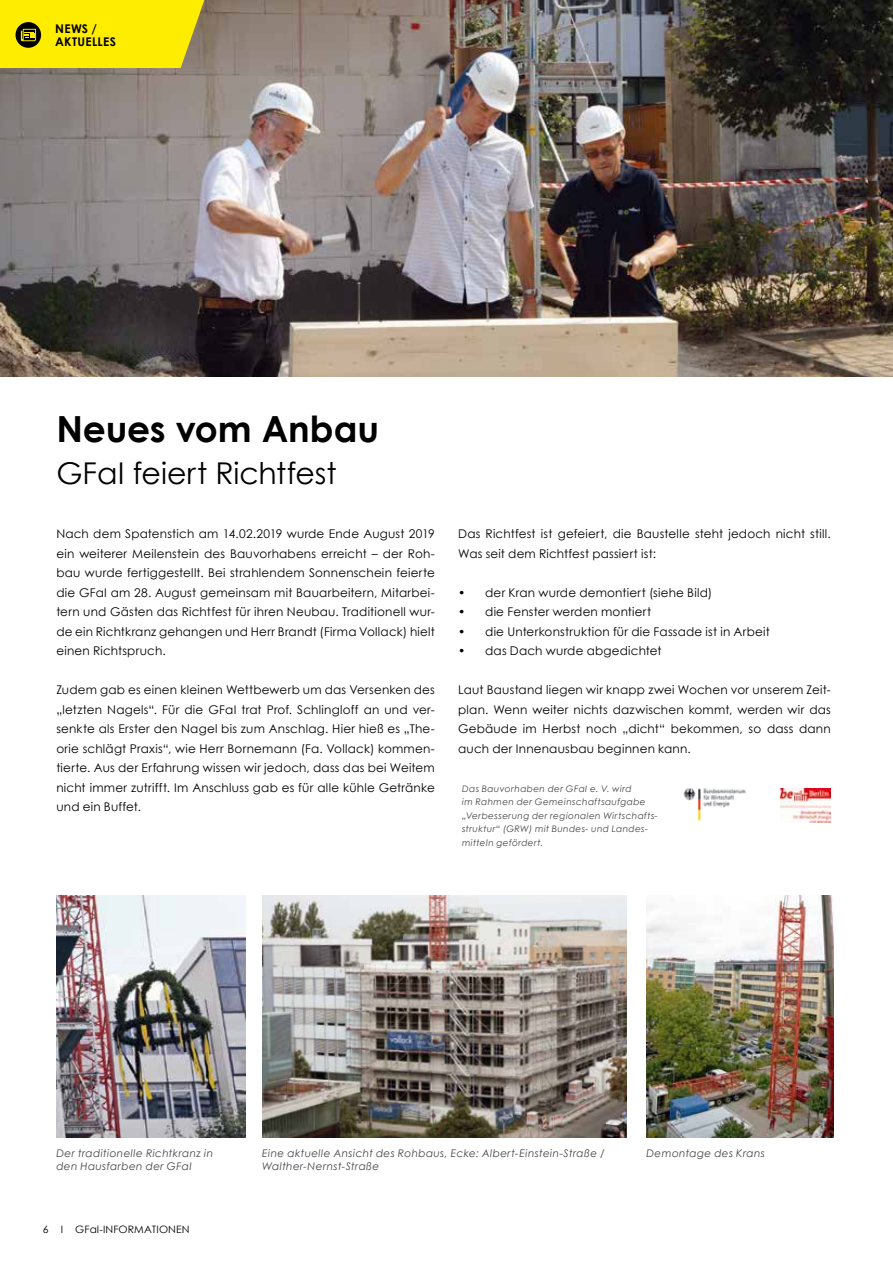
<style>
.page{position:relative;width:893px;height:1263px;background:#fff}
.page>*{position:absolute;margin:0;border:0;box-sizing:border-box;transform-origin:0 0}
.t1{font:700 36px "Century Gothic";letter-spacing:-.005em;color:#000}
.t2{font:30px "Century Gothic";color:#000}
.t3{font:12px/19.5px "Century Gothic";letter-spacing:.02em;color:#000;text-align:justify}
.t4{font:700 12px/13.5px "Century Gothic";letter-spacing:.025em;color:#000}
.t5{font:italic 10.5px/13.5px "Century Gothic";letter-spacing:.035em;color:#454347}
.t6{font:10.2px "Century Gothic";letter-spacing:.01em;color:#000}
.t7{font:italic 9px/13.5px "Century Gothic";letter-spacing:.04em;color:#454347}
</style>
<div class="page">
<img style="left:646px;top:896px;width:187px;height:241px">
<img style="left:262px;top:896px;width:364px;height:241px">
<img style="left:0;top:0;width:893px;height:376px">
<img style="left:56px;top:896px;width:189px;height:241px">
<img style="left:683px;top:788px;width:63px;height:33px">
<img style="left:781px;top:789px;width:50px;height:34px">
<svg style="left:0;top:0;width:209px;height:68px"></svg>
<p class="t4" style="left:55px;top:21px;width:62px">NEWS /<br>AKTUELLES</p>
<h1 class="t1" style="left:56px;top:401px;width:324px">Neues vom Anbau</h1>
<h2 class="t2" style="left:56px;top:452px;width:282px">GFaI feiert Richtfest</h2>
<p class="t3" style="left:56px;top:524px;width:380px">Nach dem Spatenstich am 14.02.2019 wurde Ende August 2019 ein weiterer Meilenstein des Bauvorhabens erreicht – der Roh&shy;bau wurde fertiggestellt. Bei strahlendem Sonnenschein feierte die GFaI am 28. August gemeinsam mit Bauarbeitern, Mitarbei&shy;tern und Gästen das Richtfest für ihren Neubau. Traditionell wur&shy;de ein Richtkranz gehangen und Herr Brandt (Firma Vollack) hielt einen Richtspruch.</p>
<p class="t3" style="left:56px;top:680px;width:380px">Zudem gab es einen kleinen Wettbewerb um das Versenken des „letzten Nagels“. Für die GFaI trat Prof. Schlingloff an und ver&shy;senkte als Erster den Nagel bis zum Anschlag. Hier hieß es „The&shy;orie schlägt Praxis“, wie Herr Bornemann (Fa. Vollack) kommen&shy;tierte. Aus der Erfahrung wissen wir jedoch, dass das bei Weitem nicht immer zutrifft. Im Anschluss gab es für alle kühle Getränke und ein Buffet.</p>
<p class="t3" style="left:458px;top:524px;width:374px">Das Richtfest ist gefeiert, die Baustelle steht jedoch nicht still.<br>Was seit dem Richtfest passiert ist:</p>
<p class="t3" style="left:458px;top:582px;width:256px">• der Kran wurde demontiert (siehe Bild)</p>
<p class="t3" style="left:458px;top:602px;width:195px">• die Fenster werden montiert</p>
<p class="t3" style="left:458px;top:621px;width:313px">• die Unterkonstruktion für die Fassade ist in Arbeit</p>
<p class="t3" style="left:458px;top:641px;width:205px">• das Dach wurde abgedichtet</p>
<p class="t3" style="left:458px;top:680px;width:374px">Laut Baustand liegen wir knapp zwei Wochen vor unserem Zeit&shy;plan. Wenn weiter nichts dazwischen kommt, werden wir das Gebäude im Herbst noch „dicht“ bekommen, so dass dann auch der Innenausbau beginnen kann.</p>
<p class="t7" style="left:462px;top:782px;width:197px">Das Bauvorhaben der GFaI e. V. wird<br>im Rahmen der Gemeinschaftsaufgabe „Verbesserung der regionalen Wirtschafts&shy;struktur“ (GRW) mit Bundes- und Landes&shy;mitteln gefördert.</p>
<p class="t5" style="left:56px;top:1146px;width:158px">Der traditionelle Richtkranz in den Hausfarben der GFaI</p>
<p class="t5" style="left:646px;top:1146px;width:120px">Demontage des Krans</p>
<p class="t5" style="left:262px;top:1146px;width:344px">Eine aktuelle Ansicht des Rohbaus, Ecke: Albert-Einstein-Straße /<br>Walther-Nernst-Straße</p>
<p class="t6" style="left:43px;top:1222px;width:148px">6 I GFaI-INFORMATIONEN</p>
</div>
